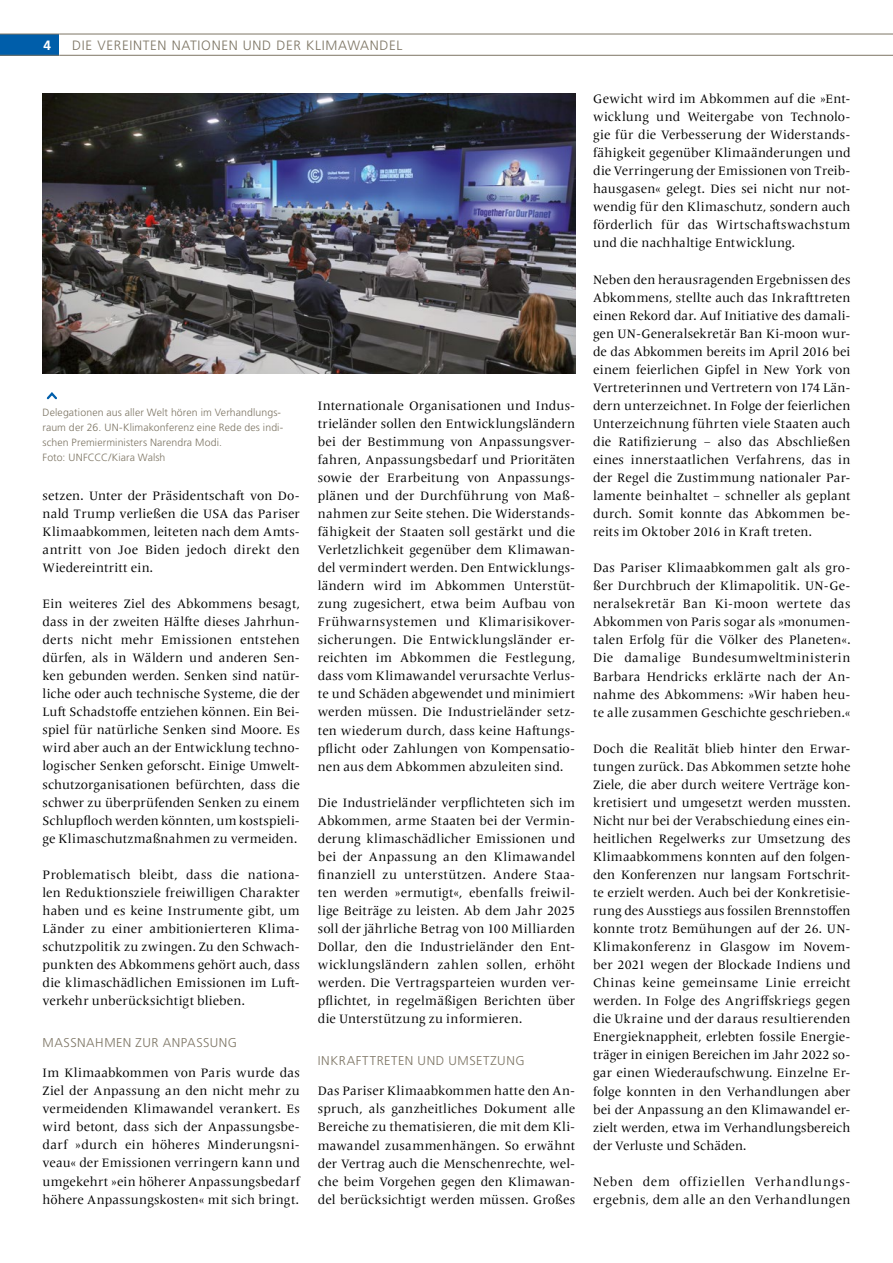
<style>
.page{position:relative;width:893px;height:1263px;background:#fff}
.page>*{position:absolute;margin:0;border:0;box-sizing:border-box;transform-origin:0 0}
.t1{font:300 13.5px "Frutiger LT Std";letter-spacing:.05em;color:#7d7564}
.t2{font:700 13.5px "Frutiger LT Std";color:#fff}
.t3{font:12.75px/18px "Frutiger Serif LT Pro";letter-spacing:.015em;color:#000;text-align:justify}
.t4{font:12.75px/18px "Frutiger Serif LT Pro";letter-spacing:.045em;color:#000}
.t5{font:300 12.75px "Frutiger LT Std";letter-spacing:.045em;color:#7d7564}
.t6{font:300 10.5px/15px "Frutiger LT Std";letter-spacing:.01em;color:#7d7564}
</style>
<div class="page">
<div style="left:0;top:34px;width:60px;height:21px;background:#005eaa"></div>
<hr style="left:0;top:34px;width:60px;height:1px;background:#7d7564">
<hr style="left:60px;top:34px;width:833px;height:1px;background:#7d7564">
<hr style="left:0;top:55px;width:60px;height:1px;background:#7d7564">
<hr style="left:60px;top:55px;width:833px;height:1px;background:#7d7564">
<img style="left:43px;top:94px;width:532px;height:280px">
<svg style="left:46px;top:392px;width:11px;height:8px"></svg>
<p class="t2" style="left:44px;top:37px;width:9px">4</p>
<p class="t1" style="left:72px;top:37px;width:332px">DIE VEREINTEN NATIONEN UND DER KLIMAWANDEL</p>
<p class="t6" style="left:43px;top:405px;width:242px">Delegationen aus aller Welt hören im Verhandlungs&shy;raum der 26. UN-Klimakonferenz eine Rede des indi&shy;schen Premierministers Narendra Modi.<br>Foto: UNFCCC/Kiara Walsh</p>
<p class="t3" style="left:43px;top:487px;width:259px">setzen. Unter der Präsidentschaft von Do&shy;nald Trump verließen die USA das Pariser Klimaabkommen, leiteten nach dem Amts&shy;antritt von Joe Biden jedoch direkt den Wiedereintritt ein.</p>
<p class="t3" style="left:43px;top:595px;width:259px">Ein weiteres Ziel des Abkommens besagt, dass in der zweiten Hälfte dieses Jahrhun&shy;derts nicht mehr Emissionen entstehen dürfen, als in Wäldern und anderen Sen&shy;ken gebunden werden. Senken sind natür&shy;liche oder auch technische Systeme, die der Luft Schadstoffe entziehen können. Ein Bei&shy;spiel für natürliche Senken sind Moore. Es wird aber auch an der Entwicklung techno&shy;logischer Senken geforscht. Einige Umwelt&shy;schutzorganisationen befürchten, dass die schwer zu überprüfenden Senken zu einem Schlupfloch werden könnten, um kostspieli&shy;ge Klimaschutzmaßnahmen zu vermeiden.</p>
<p class="t3" style="left:43px;top:866px;width:259px">Problematisch bleibt, dass die nationa&shy;len Reduktionsziele freiwilligen Charakter haben und es keine Instrumente gibt, um Länder zu einer ambitionierteren Klima&shy;schutzpolitik zu zwingen. Zu den Schwach&shy;punkten des Abkommens gehört auch, dass die klimaschädlichen Emissionen im Luft&shy;verkehr unberücksichtigt blieben.</p>
<p class="t5" style="left:43px;top:1035px;width:196px">MASSNAHMEN ZUR ANPASSUNG</p>
<p class="t3" style="left:43px;top:1064px;width:259px">Im Klimaabkommen von Paris wurde das Ziel der Anpassung an den nicht mehr zu vermeidenden Klimawandel verankert. Es wird betont, dass sich der Anpassungsbe&shy;darf »durch ein höheres Minderungsni&shy;veau« der Emissionen verringern kann und umgekehrt »ein höherer Anpassungsbedarf höhere Anpassungskosten« mit sich bringt.</p>
<p class="t3" style="left:318px;top:397px;width:259px">Internationale Organisationen und Indus&shy;trieländer sollen den Entwicklungsländern bei der Bestimmung von Anpassungsver&shy;fahren, Anpassungsbedarf und Prioritäten sowie der Erarbeitung von Anpassungs&shy;plänen und der Durchführung von Maß&shy;nahmen zur Seite stehen. Die Widerstands&shy;fähigkeit der Staaten soll gestärkt und die Verletzlichkeit gegenüber dem Klimawan&shy;del vermindert werden. Den Entwicklungs&shy;ländern wird im Abkommen Unterstüt&shy;zung zugesichert, etwa beim Aufbau von Frühwarnsystemen und Klimarisikover&shy;sicherungen. Die Entwicklungsländer er&shy;reichten im Abkommen die Festlegung, dass vom Klimawandel verursachte Verlus&shy;te und Schäden abgewendet und minimiert werden müssen. Die Industrieländer setz&shy;ten wiederum durch, dass keine Haftungs&shy;pflicht oder Zahlungen von Kompensatio&shy;nen aus dem Abkommen abzuleiten sind.</p>
<p class="t3" style="left:318px;top:793px;width:259px">Die Industrieländer verpflichteten sich im Abkommen, arme Staaten bei der Vermin&shy;derung klimaschädlicher Emissionen und bei der Anpassung an den Klimawandel finanziell zu unterstützen. Andere Staa&shy;ten werden »ermutigt«, ebenfalls freiwil&shy;lige Beiträge zu leisten. Ab dem Jahr 2025 soll der jährliche Betrag von 100 Milliarden Dollar, den die Industrieländer den Ent&shy;wicklungsländern zahlen sollen, erhöht werden. Die Vertragsparteien wurden ver&shy;pflichtet, in regelmäßigen Berichten über die Unterstützung zu informieren.</p>
<p class="t5" style="left:318px;top:1054px;width:208px">INKRAFTTRETEN UND UMSETZUNG</p>
<p class="t3" style="left:318px;top:1082px;width:259px">Das Pariser Klimaabkommen hatte den An&shy;spruch, als ganzheitliches Dokument alle Bereiche zu thematisieren, die mit dem Kli&shy;mawandel zusammenhängen. So erwähnt der Vertrag auch die Menschenrechte, wel&shy;che beim Vorgehen gegen den Klimawan&shy;del berücksichtigt werden müssen. Großes</p>
<p class="t3" style="left:593px;top:90px;width:259px">Gewicht wird im Abkommen auf die »Ent&shy;wicklung und Weitergabe von Technolo&shy;gie für die Verbesserung der Widerstands&shy;fähigkeit gegenüber Klimaänderungen und die Verringerung der Emissionen von Treib&shy;hausgasen« gelegt. Dies sei nicht nur not&shy;wendig für den Klimaschutz, sondern auch förderlich für das Wirtschaftswachstum und die nachhaltige Entwicklung.</p>
<p class="t3" style="left:593px;top:270px;width:259px">Neben den herausragenden Ergebnissen des Abkommens, stellte auch das Inkrafttreten einen Rekord dar. Auf Initiative des damali&shy;gen UN-Generalsekretär Ban Ki-moon wur&shy;de das Abkommen bereits im April 2016 bei einem feierlichen Gipfel in New York von Vertreterinnen und Vertretern von 174 Län&shy;dern unterzeichnet. In Folge der feierlichen Unterzeichnung führten viele Staaten auch die Ratifizierung – also das Abschließen eines innerstaatlichen Verfahrens, das in der Regel die Zustimmung nationaler Par&shy;lamente beinhaltet – schneller als geplant durch. Somit konnte das Abkommen be&shy;reits im Oktober 2016 in Kraft treten.</p>
<p class="t3" style="left:593px;top:559px;width:259px">Das Pariser Klimaabkommen galt als gro&shy;ßer Durchbruch der Klimapolitik. UN-Ge&shy;neralsekretär Ban Ki-moon wertete das Abkommen von Paris sogar als »monumen&shy;talen Erfolg für die Völker des Planeten«.<br>Die damalige Bundesumweltministerin Barbara Hendricks erklärte nach der An&shy;nahme des Abkommens: »Wir haben heu&shy;te alle zusammen Geschichte geschrieben.«</p>
<p class="t3" style="left:593px;top:739px;width:259px">Doch die Realität blieb hinter den Erwar&shy;tungen zurück. Das Abkommen setzte hohe Ziele, die aber durch weitere Verträge kon&shy;kretisiert und umgesetzt werden mussten.<br>Nicht nur bei der Verabschiedung eines ein&shy;heitlichen Regelwerks zur Umsetzung des Klimaabkommens konnten auf den folgen&shy;den Konferenzen nur langsam Fortschrit&shy;te erzielt werden. Auch bei der Konkretisie&shy;rung des Ausstiegs aus fossilen Brennstoffen konnte trotz Bemühungen auf der 26. UN-Klimakonferenz in Glasgow im Novem&shy;ber 2021 wegen der Blockade Indiens und Chinas keine gemeinsame Linie erreicht werden. In Folge des Angriffskriegs gegen die Ukraine und der daraus resultierenden Energieknappheit, erlebten fossile Energie&shy;träger in einigen Bereichen im Jahr 2022 so&shy;gar einen Wiederaufschwung. Einzelne Er&shy;folge konnten in den Verhandlungen aber bei der Anpassung an den Klimawandel er&shy;zielt werden, etwa im Verhandlungsbereich der Verluste und Schäden.</p>
<p class="t4" style="left:593px;top:1172px;width:259px">Neben dem offiziellen Verhandlungs&shy;ergebnis, dem alle an den Verhandlungen</p>
</div>
